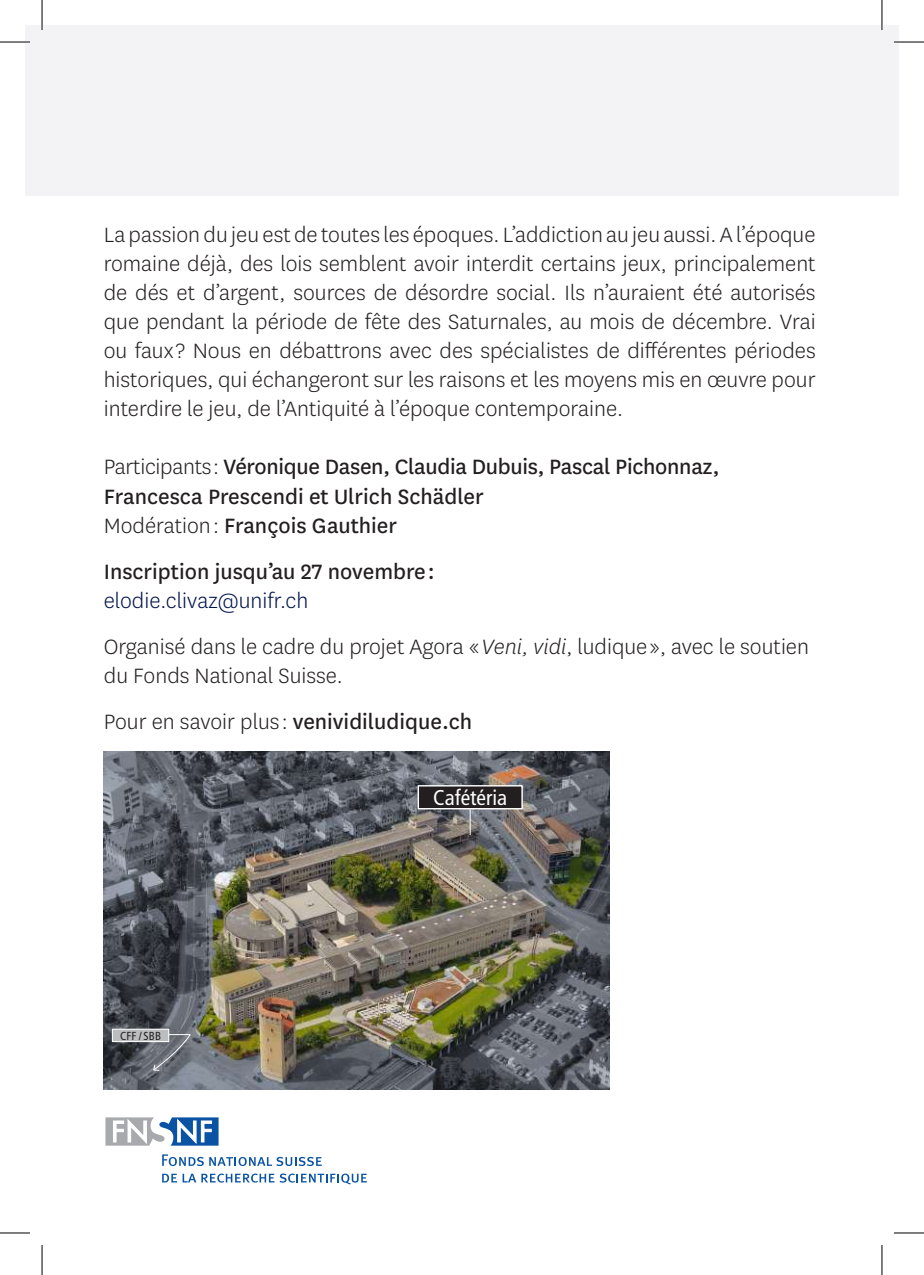
<style>
.page{position:relative;width:924px;height:1275px;background:#fff}
.page>*{position:absolute;margin:0;border:0;box-sizing:border-box;transform-origin:0 0}
.t1{font:300 24.2px/29px "National Uni Fr";color:#231f20}
.t2{font:24.2px/29px "National Uni Fr";color:#231f20}
.t3{font:condensed 21.4px "Frutiger LT Std";color:#fff}
.t4{font:condensed 11.6px "Frutiger LT Std";letter-spacing:.01em;color:#231f20}
.s1{font-weight:300}
.s2{color:#00134d}
.s3{font-style:italic}
.s4{font-weight:400}
</style>
<div class="page">
<img style="left:104px;top:752px;width:505px;height:338px">
<div style="left:418px;top:786px;width:104px;height:22px;background:#231f20"></div>
<div style="left:417px;top:785px;width:105px;height:24px;border:1px solid #fff"></div>
<svg style="left:469px;top:810px;width:1px;height:24px"></svg>
<div style="left:112px;top:1029px;width:57px;height:12px;background:#bcbdc0"></div>
<div style="left:112px;top:1028px;width:57px;height:14px;border:1px solid #fff"></div>
<svg style="left:153px;top:1033px;width:38px;height:38px"></svg>
<div style="left:25px;top:25px;width:873px;height:170px;background:#f3f3f6"></div>
<svg style="left:162px;top:1154px;width:159px;height:12px"></svg>
<svg style="left:162px;top:1173px;width:204px;height:11px"></svg>
<div style="left:104px;top:1115px;width:116px;height:32px;border:4px solid #fff"></div>
<svg style="left:105px;top:1117px;width:113px;height:28px"></svg>
<hr style="left:0;top:41px;width:30px;height:2px;background:#fff">
<hr style="left:893px;top:41px;width:30px;height:2px;background:#fff">
<hr style="left:41px;top:0;width:2px;height:30px;background:#fff">
<hr style="left:880px;top:0;width:2px;height:30px;background:#fff">
<hr style="left:0;top:42px;width:30px;height:1px;background:#000">
<hr style="left:893px;top:42px;width:30px;height:1px;background:#000">
<hr style="left:0;top:1232px;width:30px;height:1px;background:#000">
<hr style="left:893px;top:1232px;width:30px;height:1px;background:#000">
<hr style="left:42px;top:0;width:1px;height:30px;background:#000">
<hr style="left:42px;top:1245px;width:1px;height:30px;background:#000">
<hr style="left:881px;top:0;width:1px;height:30px;background:#000">
<hr style="left:881px;top:1245px;width:1px;height:30px;background:#000">
<p class="t1" style="left:104px;top:219px;width:713px;text-align:justify">La passion du jeu est de toutes les époques. L’addiction au jeu aussi. A l’époque romaine déjà, des lois semblent avoir interdit certains jeux, principalement de dés et d’argent, sources de désordre social. Ils n’auraient été autorisés que pendant la période de fête des Saturnales, au mois de décembre. Vrai ou faux ? Nous en débattrons avec des spécialistes de différentes périodes historiques, qui échangeront sur les raisons et les moyens mis en œuvre pour interdire le jeu, de l’Antiquité à l’époque contemporaine.</p>
<p class="t2" style="left:104px;top:451px;width:617px"><span class="s1">Participants :</span> Véronique Dasen, Claudia Dubuis, Pascal Pichonnaz,<br>Francesca Prescendi et Ulrich Schädler<br><span class="s1">Modération :</span> François Gauthier</p>
<p class="t2" style="left:104px;top:555px;width:332px">Inscription jusqu’au 27 novembre :</p>
<p class="t1" style="left:104px;top:576px;width:706px;line-height:46.2px"><span class="s2">elodie.clivaz@unifr.ch<br></span>Organisé dans le cadre du projet Agora « <span class="s3">Veni, vidi</span>, ludique », avec le soutien</p>
<p class="t1" style="left:104px;top:652px;width:370px;line-height:46.2px">du Fonds National Suisse.<br>Pour en savoir plus : <span class="s4">venividiludique.ch</span></p>
<p class="t4" style="left:120px;top:1029px;width:43px">CFF / SBB</p>
<p class="t3" style="left:433px;top:785px;width:75px">Cafétéria</p>
</div>
